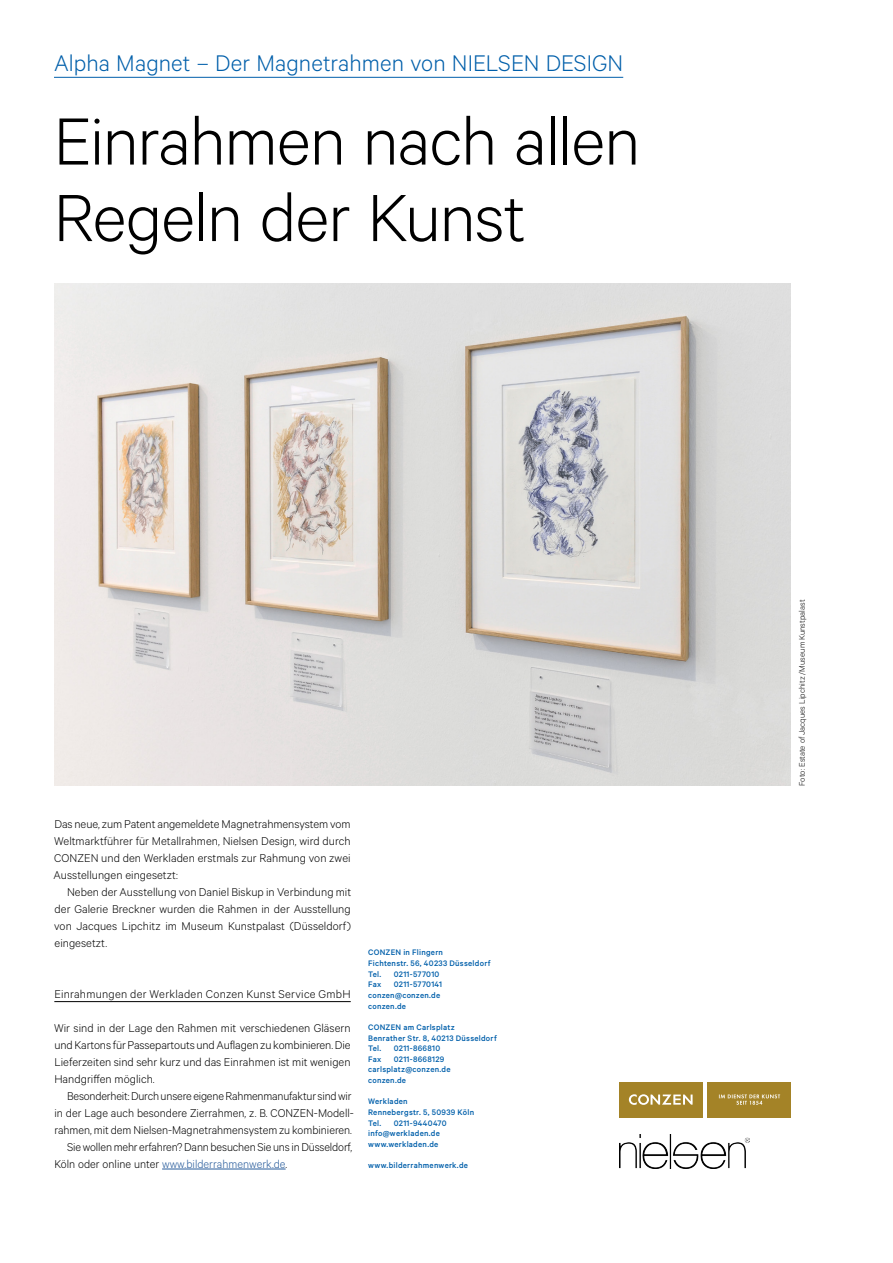
<style>
.page{position:relative;width:893px;height:1263px;background:#fff}
.page>*{position:absolute;margin:0;border:0;box-sizing:border-box;transform-origin:0 0}
.t1{font:300 75px/76.5px "Calibre";letter-spacing:-.02em;color:#000}
.t2{font:300 25.5px "Calibre";letter-spacing:.005em;color:#005faa}
.t3{font:300 12.75px/17px "Calibre";letter-spacing:.005em;color:#000;text-align:justify}
.t4{font:300 12.75px "Calibre";letter-spacing:-.015em;color:#000}
.t5{font:300 12.75px "Calibre";letter-spacing:.025em;color:#000}
.t6{font:300 12.75px "Calibre";letter-spacing:.005em;color:#275b9b}
.t7{font:500 9px/10.6px "Calibre";letter-spacing:.03em;color:#005faa}
.t8{font:300 9px "Calibre";letter-spacing:.005em;color:#000}
.s1{color:#000}
</style>
<div class="page">
<hr style="left:54px;top:1001px;width:297px;height:1px;background:#000">
<hr style="left:162px;top:1169px;width:124px;height:1px;background:#275b9b">
<div style="left:619px;top:1082px;width:84px;height:35px;background:#a48327"></div>
<svg style="left:629px;top:1094px;width:64px;height:11px"></svg>
<div style="left:708px;top:1082px;width:83px;height:35px;background:#a48327"></div>
<svg style="left:719px;top:1094px;width:61px;height:11px"></svg>
<img style="left:619px;top:1134px;width:130px;height:34px">
<hr style="left:54px;top:77px;width:569px;height:1px;background:#005faa">
<img style="left:54px;top:284px;width:737px;height:501px">
<h2 class="t2" style="left:54px;top:48px;width:571px">Alpha Magnet – Der Magnetrahmen von NIELSEN DESIGN</h2>
<h1 class="t1" style="left:54px;top:100px;width:588px">Einrahmen nach allen<br>Regeln der Kunst</h1>
<p class="t3" style="left:54px;top:815px;width:299px">Das neue, zum Patent angemeldete Magnetrahmensystem vom Weltmarktführer für Metallrahmen, Nielsen Design, wird durch CONZEN und den Werkladen erstmals zur Rahmung von zwei Ausstellungen eingesetzt:</p>
<p class="t3" style="left:54px;top:883px;width:299px;text-indent:13px">Neben der Ausstellung von Daniel Biskup in Verbindung mit der Galerie Breckner wurden die Rahmen in der Ausstellung von Jacques Lipchitz im Museum Kunstpalast (Düsseldorf) eingesetzt.</p>
<p class="t5" style="left:54px;top:987px;width:298px">Einrahmungen der Werkladen Conzen Kunst Service GmbH</p>
<p class="t3" style="left:54px;top:1019px;width:298px">Wir sind in der Lage den Rahmen mit verschiedenen Gläsern und Kartons für Passepartouts und Auflagen zu kombinieren. Die Lieferzeiten sind sehr kurz und das Einrahmen ist mit wenigen Handgriffen möglich.</p>
<p class="t4" style="left:67px;top:1089px;width:286px">Besonderheit: Durch unsere eigene Rahmenmanufaktur sind wir</p>
<p class="t3" style="left:55px;top:1104px;width:301px">in der Lage auch besondere Zierrahmen, z. B. CONZEN-Modell-</p>
<p class="t3" style="left:54px;top:1121px;width:299px">rahmen, mit dem Nielsen-Magnetrahmensystem zu kombinieren.</p>
<p class="t3" style="left:67px;top:1138px;width:287px">Sie wollen mehr erfahren? Dann besuchen Sie uns in Düsseldorf,</p>
<p class="t6" style="left:54px;top:1157px;width:235px"><span class="s1">Köln oder online unter</span> www.bilderrahmenwerk.de<span class="s1">.</span></p>
<p class="t7" style="left:368px;top:947px;width:124px">CONZEN in Flingern<br>Fichtenstr. 56, 40233 Düsseldorf<br>Tel.</p>
<p class="t7" style="left:394px;top:968px;width:47px">0211-577010</p>
<p class="t7" style="left:368px;top:979px;width:75px;text-indent:26px">0211-5770141 conzen@conzen.de conzen.de</p>
<p class="t7" style="left:368px;top:1021px;width:130px">CONZEN am Carlsplatz<br>Benrather Str. 8, 40213 Düsseldorf<br>Tel.</p>
<p class="t7" style="left:368px;top:979px;width:15px">Fax</p>
<p class="t7" style="left:394px;top:1043px;width:48px">0211-866810</p>
<p class="t7" style="left:368px;top:1053px;width:84px;text-indent:26px">0211-8668129 carlsplatz@conzen.de conzen.de</p>
<p class="t7" style="left:368px;top:1096px;width:108px">Werkladen<br>Rennebergstr. 5, 50939 Köln<br>Tel.</p>
<p class="t7" style="left:368px;top:1053px;width:15px">Fax</p>
<p class="t7" style="left:368px;top:1117px;width:80px;text-indent:26px">0211-9440470 info@werkladen.de www.werkladen.de</p>
<p class="t7" style="left:368px;top:1160px;width:101px">www.bilderrahmenwerk.de</p>
<p class="t8" style="left:797px;top:786px;width:188px;rotate:-90deg">Foto: Estate of Jacques Lipchitz /Museum Kunstpalast</p>
</div>
